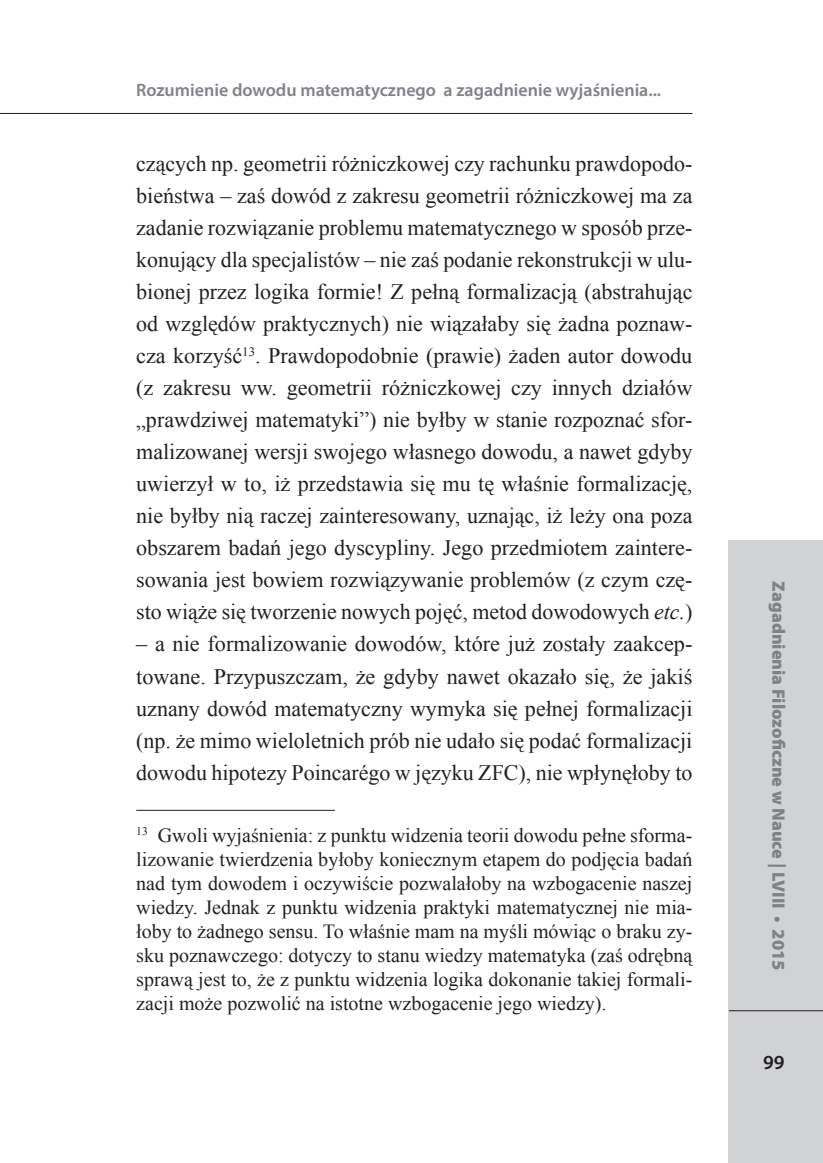
<style>
.page{position:relative;width:823px;height:1163px;background:#fff}
.page>*{position:absolute;margin:0;border:0;box-sizing:border-box;transform-origin:0 0}
.Przypis_dolny{font:22px/32px "Times New Roman";color:#231f20;text-align:justify}
.Przypis_dolny-2{font:20px/24px "Times New Roman";color:#231f20;text-align:justify}
.t1{font:600 20px "Myriad Pro";color:#231f20}
.t2{font:600 18px "Myriad Pro";color:#808285}
.t3{font:900 18px "Myriad Pro";color:#808285}
.s1{font-style:italic}
</style>
<div class="page">
<div style="left:727px;top:540px;width:95px;height:622px;background:#d1d2d4"></div>
<hr style="left:0;top:113px;width:692px;height:1px;background:#231f20">
<hr style="left:728px;top:1010px;width:94px;height:1px;background:#231f20">
<hr style="left:136px;top:809px;width:198px;height:1px;background:#231f20">
<p class="t2" style="left:136px;top:79px;width:526px">Rozumienie dowodu matematycznego a zagadnienie wyjaśnienia...</p>
<p class="Przypis_dolny" style="left:136px;top:147px;width:557px">czących np. geometrii różniczkowej czy rachunku prawdopodo&shy;bieństwa – zaś dowód z zakresu geometrii różniczkowej ma za zadanie rozwiązanie problemu matematycznego w sposób prze&shy;konujący dla specjalistów – nie zaś podanie rekonstrukcji w ulu&shy;bionej przez logika formie! Z pełną formalizacją (abstrahując od względów praktycznych) nie wiązałaby się żadna poznaw&shy;cza korzyść<sup>13</sup>. Prawdopodobnie (prawie) żaden autor dowodu (z zakresu ww. geometrii różniczkowej czy innych działów „prawdziwej matematyki”) nie byłby w stanie rozpoznać sfor&shy;malizowanej wersji swojego własnego dowodu, a nawet gdyby uwierzył w to, iż przedstawia się mu tę właśnie formalizację, nie byłby nią raczej zainteresowany, uznając, iż leży ona poza obszarem badań jego dyscypliny. Jego przedmiotem zaintere&shy;sowania jest bowiem rozwiązywanie problemów (z czym czę&shy;sto wiąże się tworzenie nowych pojęć, metod dowodowych <span class="s1">etc.</span>)</p>
<p class="Przypis_dolny" style="left:136px;top:627px;width:557px">– a nie formalizowanie dowodów, które już zostały zaakcep&shy;towane. Przypuszczam, że gdyby nawet okazało się, że jakiś uznany dowód matematyczny wymyka się pełnej formalizacji (np. że mimo wieloletnich prób nie udało się podać formalizacji dowodu hipotezy Poincarégo w języku ZFC), nie wpłynęłoby to</p>
<p class="Przypis_dolny-2" style="left:136px;top:822px;width:557px"><sup>13</sup> Gwoli wyjaśnienia: z punktu widzenia teorii dowodu pełne sforma&shy;lizowanie twierdzenia byłoby koniecznym etapem do podjęcia badań nad tym dowodem i oczywiście pozwalałoby na wzbogacenie naszej wiedzy. Jednak z punktu widzenia praktyki matematycznej nie mia&shy;łoby to żadnego sensu. To właśnie mam na myśli mówiąc o braku zy&shy;sku poznawczego: dotyczy to stanu wiedzy matematyka (zaś odrębną sprawą jest to, że z punktu widzenia logika dokonanie takiej formali&shy;zacji może pozwolić na istotne wzbogacenie jego wiedzy).</p>
<p class="t3" style="left:790px;top:581px;width:390px;rotate:90deg">Zagadnienia Filozoficzne w Nauce | LVIII • 2015</p>
<p class="t1" style="left:762px;top:1049px;width:23px">99</p>
</div>
